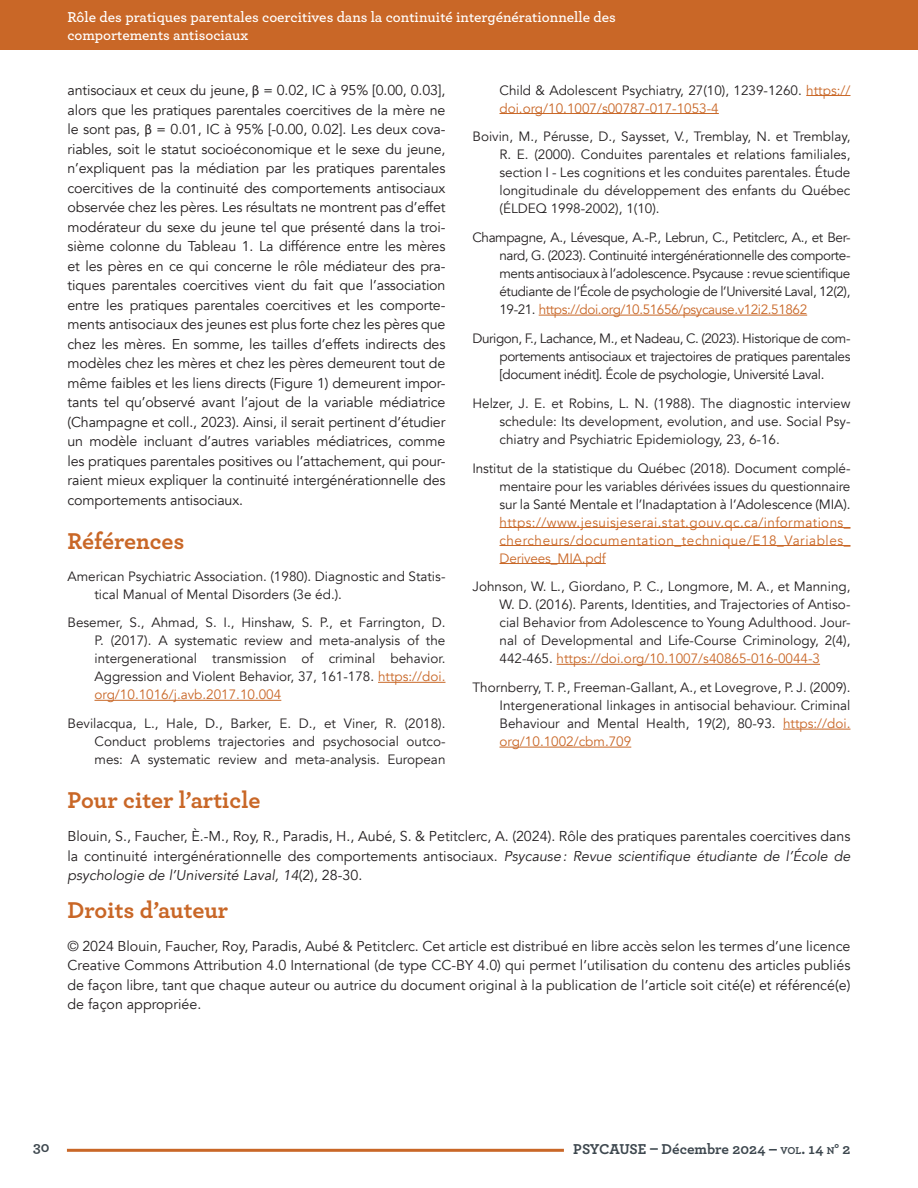
<style>
.page{position:relative;width:918px;height:1188px;background:#fff}
.page>*{position:absolute;margin:0;border:0;box-sizing:border-box;transform-origin:0 0}
.titre_2{font:700 24px "Archer";color:#c96727}
.titre_2_article{font:700 24px "Archer";letter-spacing:-.005em;color:#c96727}
.Entête{font:600 15px/18px "Archer";color:#fff}
.t1{font:700 15px "Archer";color:#3d474e}
.texte_2_colonnes{font:14.25px/19.5px "Avenir";color:#231f20;text-align:justify}
.références{font:13.5px/18px "Avenir";color:#231f20;text-align:justify}
.s1{font-family:"Calibri"}
.s2{color:#c96727}
.s3{font-style:italic}
.s4{font-size:10.5px}
.s5{font-style:inherit}
</style>
<div class="page">
<div style="left:0;top:0;width:918px;height:50px;background:#c96727"></div>
<hr style="left:67px;top:1149px;width:497px;height:3px;background:#c96727">
<hr style="left:378px;top:682px;width:67px;height:1px;background:#c96727">
<hr style="left:94px;top:700px;width:187px;height:1px;background:#c96727">
<hr style="left:806px;top:95px;width:45px;height:1px;background:#c96727">
<hr style="left:500px;top:113px;width:219px;height:1px;background:#c96727">
<hr style="left:539px;top:315px;width:268px;height:1px;background:#c96727">
<hr style="left:500px;top:527px;width:350px;height:1px;background:#c96727">
<hr style="left:500px;top:545px;width:350px;height:1px;background:#c96727">
<hr style="left:500px;top:563px;width:106px;height:1px;background:#c96727">
<hr style="left:557px;top:664px;width:263px;height:1px;background:#c96727">
<hr style="left:783px;top:729px;width:67px;height:1px;background:#c96727">
<hr style="left:500px;top:747px;width:131px;height:1px;background:#c96727">
<p class="Entête" style="left:68px;top:7px;width:550px">Rôle des pratiques parentales coercitives dans la continuité intergénérationnelle des comportements antisociaux</p>
<p class="texte_2_colonnes" style="left:68px;top:81px;width:380px">antisociaux et ceux du jeune, <span class="s1">β</span> = 0.02, IC à 95% [0.00, 0.03], alors que les pratiques parentales coercitives de la mère ne le sont pas, <span class="s1">β</span> = 0.01, IC à 95% [-0.00, 0.02]. Les deux cova&shy;riables, soit le statut socioéconomique et le sexe du jeune, n’expliquent pas la médiation par les pratiques parentales coercitives de la continuité des comportements antisociaux observée chez les pères. Les résultats ne montrent pas d’effet modérateur du sexe du jeune tel que présenté dans la troi&shy;sième colonne du Tableau 1. La différence entre les mères et les pères en ce qui concerne le rôle médiateur des pra&shy;tiques parentales coercitives vient du fait que l’association entre les pratiques parentales coercitives et les comporte&shy;ments antisociaux des jeunes est plus forte chez les pères que chez les mères. En somme, les tailles d’effets indirects des modèles chez les mères et chez les pères demeurent tout de même faibles et les liens directs (Figure 1) demeurent impor&shy;tants tel qu’observé avant l’ajout de la variable médiatrice (Champagne et coll., 2023). Ainsi, il serait pertinent d’étudier un modèle incluant d’autres variables médiatrices, comme les pratiques parentales positives ou l’attachement, qui pour&shy;raient mieux expliquer la continuité intergénérationnelle des comportements antisociaux.</p>
<p class="titre_2_article" style="left:68px;top:522px;width:119px">Références</p>
<p class="références" style="left:94px;top:567px;width:353px;text-indent:-27px">American Psychiatric Association. (1980). Diagnostic and Statis&shy;tical Manual of Mental Disorders (3e éd.).</p>
<p class="références" style="left:94px;top:614px;width:353px;text-indent:-27px">Besemer, S., Ahmad, S. I., Hinshaw, S. P., et Farrington, D.<br>P. (2017). A systematic review and meta-analysis of the intergenerational transmission of criminal behavior.<br>Aggression and Violent Behavior, 37, 161-178. <span class="s2">https://doi. org/10.1016/j.avb.2017.10.004</span></p>
<p class="références" style="left:94px;top:715px;width:353px;text-indent:-27px">Bevilacqua, L., Hale, D., Barker, E. D., et Viner, R. (2018).<br>Conduct problems trajectories and psychosocial outco&shy;mes: A systematic review and meta-analysis. European</p>
<p class="références" style="left:500px;top:81px;width:353px">Child &amp; Adolescent Psychiatry, 27(10), 1239-1260. <span class="s2">https:// doi.org/10.1007/s00787-017-1053-4</span></p>
<p class="références" style="left:500px;top:128px;width:352px;text-indent:-27px">Boivin, M., Pérusse, D., Saysset, V., Tremblay, N. et Tremblay, R. E. (2000). Conduites parentales et relations familiales, section I - Les cognitions et les conduites parentales. Étude longitudinale du développement des enfants du Québec (ÉLDEQ 1998-2002), 1(10).</p>
<p class="références" style="left:500px;top:229px;width:353px;text-indent:-27px">Champagne, A., Lévesque, A.-P., Lebrun, C., Petitclerc, A., et Ber&shy;nard, G. (2023). Continuité intergénérationnelle des comporte&shy;ments antisociaux à l’adolescence. Psycause : revue scientifique étudiante de l’École de psychologie de l’Université Laval, 12(2), 19-21. <span class="s2">https://doi.org/10.51656/psycause.v12i2.51862</span></p>
<p class="références" style="left:500px;top:329px;width:353px;text-indent:-27px">Durigon, F., Lachance, M., et Nadeau, C. (2023). Historique de com&shy;portements antisociaux et trajectoires de pratiques parentales [document inédit]. École de psychologie, Université Laval.</p>
<p class="références" style="left:500px;top:394px;width:353px;text-indent:-27px">Helzer, J. E. et Robins, L. N. (1988). The diagnostic interview schedule: Its development, evolution, and use. Social Psy&shy;chiatry and Psychiatric Epidemiology, 23, 6-16.</p>
<p class="références" style="left:500px;top:459px;width:353px;text-indent:-27px">Institut de la statistique du Québec (2018). Document complé- mentaire pour les variables dérivées issues du questionnaire sur la Santé Mentale et l’Inadaptation à l’Adolescence (MIA). <span class="s2">https://www.jesuisjeserai.stat.gouv.qc.ca/informations_ chercheurs/documentation_technique/E18_Variables_ Derivees_MIA.pdf</span></p>
<p class="références" style="left:500px;top:578px;width:353px;text-indent:-27px">Johnson, W. L., Giordano, P. C., Longmore, M. A., et Manning, W. D. (2016). Parents, Identities, and Trajectories of Antiso&shy;cial Behavior from Adolescence to Young Adulthood. Jour&shy;nal of Developmental and Life-Course Criminology, 2(4), 442-465. <span class="s2">https://doi.org/10.1007/s40865-016-0044-3</span></p>
<p class="références" style="left:500px;top:679px;width:353px;text-indent:-27px">Thornberry, T. P., Freeman-Gallant, A., et Lovegrove, P. J. (2009).<br>Intergenerational linkages in antisocial behaviour. Criminal Behaviour and Mental Health, 19(2), 80-93. <span class="s2">https://doi. org/10.1002/cbm.709</span></p>
<p class="titre_2" style="left:68px;top:781px;width:195px">Pour citer l’article</p>
<p class="texte_2_colonnes" style="left:68px;top:827px;width:784px">Blouin, S., Faucher, È.-M., Roy, R., Paradis, H., Aubé, S. &amp; Petitclerc, A. (2024). Rôle des pratiques parentales coercitives dans la continuité intergénérationnelle des comportements antisociaux. <span class="s3">Psycause : Revue scientifique étudiante de l’École de psychologie de l’Université Laval, 14</span>(2), 28-30.</p>
<p class="titre_2" style="left:68px;top:891px;width:162px">Droits d’auteur</p>
<p class="texte_2_colonnes" style="left:68px;top:936px;width:785px">© 2024 Blouin, Faucher, Roy, Paradis, Aubé &amp; Petitclerc. Cet article est distribué en libre accès selon les termes d’une licence Creative Commons Attribution 4.0 International (de type CC-BY 4.0) qui permet l’utilisation du contenu des articles publiés de façon libre, tant que chaque auteur ou autrice du document original à la publication de l’article soit cité(e) et référencé(e) de façon appropriée.</p>
<p class="t1" style="left:33px;top:1136px;width:18px">30</p>
<p class="t1" style="left:573px;top:1137px;width:279px">PSYCAUSE – Décembre 2024 – <span class="s4">VOL</span><span class="s5">. 14</span> <span class="s4">N</span><span class="s5">° 2</span></p>
</div>
